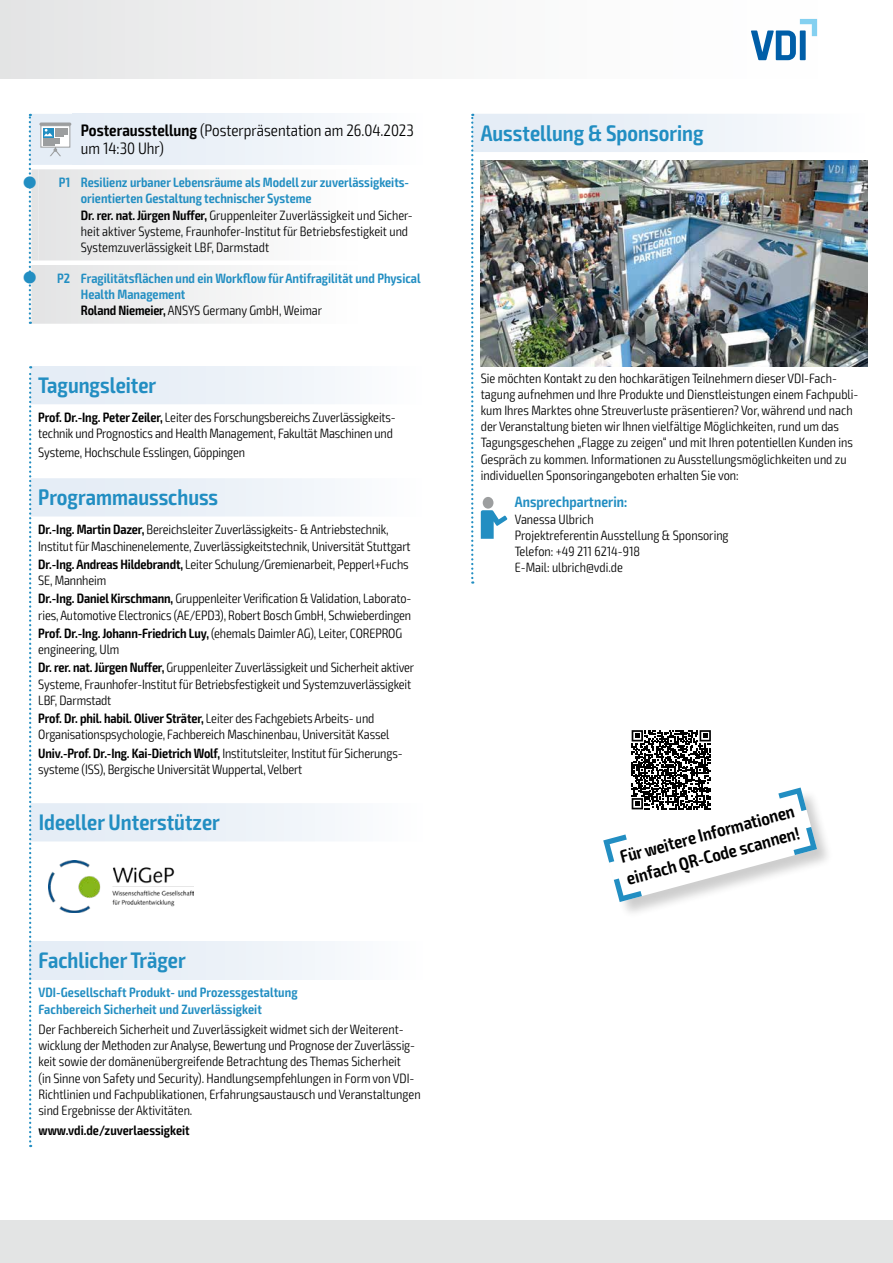
<style>
.page{position:relative;width:893px;height:1263px;background:#fff}
.page>*{position:absolute;margin:0;border:0;box-sizing:border-box;transform-origin:0 0}
.t1{font:600 condensed 22.5px "Exo 2";color:#228ec2}
.t2{font:600 condensed 18px/22.5px "Exo 2";color:#000}
.t3{font:300 condensed 16.5px/17.2px "Exo 2";color:#000}
.t4{font:600 condensed 15px "Exo 2";letter-spacing:.005em;color:#228ec2}
.t5{font:300 condensed 13.5px/16.2px "Exo 2";letter-spacing:-.01em;color:#000}
.t6{font:600 condensed 13.5px/16.2px "Exo 2";color:#228ec2}
.t7{font:600 condensed 13.5px "Exo 2";color:#000}
.s1{font-weight:600}
.s2{font-weight:600;color:#228ec2}
.s3{color:#000}
.s4{font-weight:300;color:#000}
</style>
<div class="page">
<div style="left:0;top:0;width:34px;height:79px;background:#e3e4e4"></div>
<div style="left:1px;top:0;width:892px;height:79px;background:linear-gradient(to right,#e6e7e8,#fff)"></div>
<div style="left:0;top:1220px;width:893px;height:43px;background:#e3e4e4"></div>
<svg style="left:751px;top:19px;width:66px;height:41px"></svg>
<svg style="left:29px;top:366px;width:306px;height:781px"></svg>
<img style="left:471px;top:114px;width:395px;height:470px">
<div style="left:604px;top:788px;width:230px;height:131px;background:#000;opacity:.2"></div>
<svg style="left:603px;top:730px;width:214px;height:172px"></svg>
<svg style="left:28px;top:114px;width:307px;height:210px"></svg>
<p class="t3" style="left:81px;top:122px;width:334px"><span class="s1">Posterausstellung</span> (Posterpräsentation am 26.04.2023 um 14:30 Uhr)</p>
<p class="t5" style="left:81px;top:175px;width:333px;text-indent:-22px"><span class="s2">P1 Resilienz urbaner Lebensräume als Modell zur zuverlässigkeits&shy;orientierten Gestaltung technischer Systeme<br></span><span class="s1">Dr. rer. nat. Jürgen Nuffer,</span> Gruppenleiter Zuverlässigkeit und Sicher&shy;heit aktiver Systeme, Fraunhofer-Institut für Betriebsfestigkeit und Systemzuverlässigkeit LBF, Darmstadt</p>
<p class="t6" style="left:81px;top:270px;width:341px;text-indent:-24px">P2 Fragilitätsflächen und ein Workflow für Antifragilität und Physical<br>Health Management<br><span class="s3">Roland Niemeier,</span> <span class="s4">ANSYS Germany GmbH, Weimar</span></p>
<h1 class="t1" style="left:38px;top:372px;width:120px">Tagungsleiter</h1>
<p class="t5" style="left:38px;top:410px;width:359px"><span class="s1">Prof. Dr.-Ing. Peter Zeiler,</span> Leiter des Forschungsbereichs Zuverlässigkeits&shy;technik und Prognostics and Health Management, Fakultät Maschinen und</p>
<p class="t5" style="left:38px;top:444px;width:208px">Systeme, Hochschule Esslingen, Göppingen</p>
<h1 class="t1" style="left:38px;top:484px;width:181px">Programmausschuss</h1>
<p class="t5" style="left:38px;top:522px;width:374px"><span class="s1">Dr.-Ing. Martin Dazer,</span> Bereichsleiter Zuverlässigkeits- &amp; Antriebstechnik,<br>Institut für Maschinenelemente, Zuverlässigkeitstechnik, Universität Stuttgart</p>
<p class="t5" style="left:38px;top:556px;width:372px"><span class="s1">Dr.-Ing. Andreas Hildebrandt,</span> Leiter Schulung/Gremienarbeit, Pepperl+Fuchs<br>SE, Mannheim</p>
<p class="t5" style="left:38px;top:591px;width:375px"><span class="s1">Dr.-Ing. Daniel Kirschmann,</span> Gruppenleiter Verification &amp; Validation, Laborato&shy;ries, Automotive Electronics (AE/EPD3), Robert Bosch GmbH, Schwieberdingen</p>
<p class="t5" style="left:38px;top:625px;width:365px"><span class="s1">Prof. Dr.-Ing. Johann-Friedrich Luy,</span> (ehemals Daimler AG), Leiter, COREPROG engineering, Ulm</p>
<p class="t5" style="left:38px;top:660px;width:378px"><span class="s1">Dr. rer. nat. Jürgen Nuffer,</span> Gruppenleiter Zuverlässigkeit und Sicherheit aktiver<br>Systeme, Fraunhofer-Institut für Betriebsfestigkeit und Systemzuverlässigkeit<br>LBF, Darmstadt</p>
<p class="t5" style="left:38px;top:711px;width:353px"><span class="s1">Prof. Dr. phil. habil. Oliver Sträter,</span> Leiter des Fachgebiets Arbeits- und<br>Organisationspsychologie, Fachbereich Maschinenbau, Universität Kassel</p>
<p class="t5" style="left:38px;top:745px;width:366px"><span class="s1">Univ.-Prof. Dr.-Ing. Kai-Dietrich Wolf,</span> Institutsleiter, Institut für Sicherungs&shy;systeme (ISS), Bergische Universität Wuppertal, Velbert</p>
<h1 class="t1" style="left:39px;top:809px;width:183px">Ideeller Unterstützer</h1>
<h1 class="t1" style="left:38px;top:947px;width:149px">Fachlicher Träger</h1>
<p class="t6" style="left:38px;top:985px;width:261px">VDI-Gesellschaft Produkt- und Prozessgestaltung<br>Fachbereich Sicherheit und Zuverlässigkeit</p>
<p class="t5" style="left:38px;top:1021px;width:384px">Der Fachbereich Sicherheit und Zuverlässigkeit widmet sich der Weiterent&shy;wicklung der Methoden zur Analyse, Bewertung und Prognose der Zuverlässig&shy;keit sowie der domänenübergreifende Betrachtung des Themas Sicherheit<br>(in Sinne von Safety und Security). Handlungsempfehlungen in Form von VDI-Richtlinien und Fachpublikationen, Erfahrungsaustausch und Veranstaltungen sind Ergebnisse der Aktivitäten.</p>
<p class="t7" style="left:38px;top:1123px;width:153px">www.vdi.de/zuverlaessigkeit</p>
<h1 class="t1" style="left:481px;top:119px;width:224px">Ausstellung &amp; Sponsoring</h1>
<p class="t5" style="left:481px;top:370px;width:379px">Sie möchten Kontakt zu den hochkarätigen Teilnehmern dieser VDI-Fach&shy;tagung aufnehmen und Ihre Produkte und Dienstleistungen einem Fachpubli&shy;kum Ihres Marktes ohne Streuverluste präsentieren? Vor, während und nach der Veranstaltung bieten wir Ihnen vielfältige Möglichkeiten, rund um das Tagungsgeschehen „Flagge zu zeigen“ und mit Ihren potentiellen Kunden ins Gespräch zu kommen. Informationen zu Ausstellungsmöglichkeiten und zu individuellen Sponsoringangeboten erhalten Sie von:</p>
<p class="t4" style="left:515px;top:493px;width:114px">Ansprechpartnerin:</p>
<p class="t5" style="left:515px;top:511px;width:215px">Vanessa Ulbrich<br>Projektreferentin Ausstellung &amp; Sponsoring<br>Telefon: +49 211 6214-918<br>E-Mail: ulbrich@vdi.de</p>
<h2 class="t2" style="left:618px;top:847px;width:181px;rotate:-15deg">Für weitere Informationen einfach QR-Code scannen!</h2>
</div>
